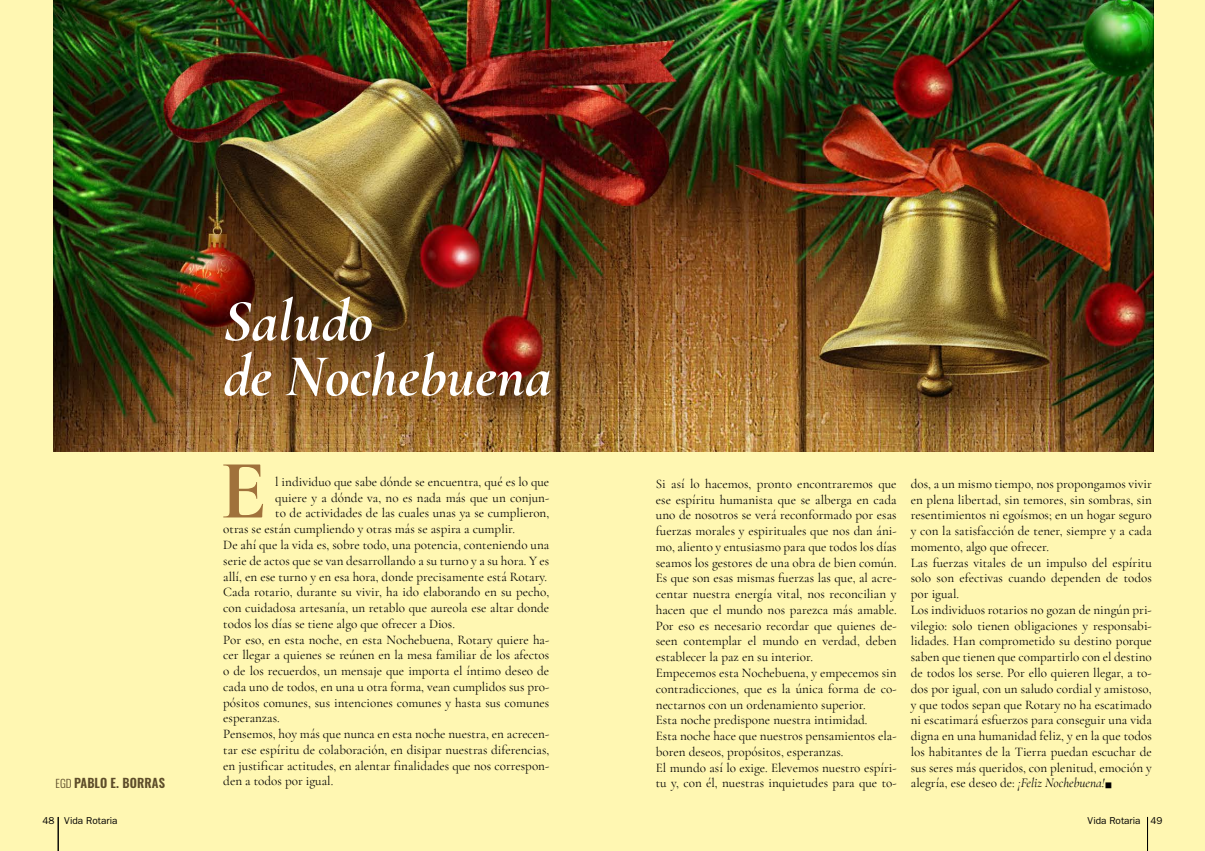
<style>
.page{position:relative;width:1205px;height:851px;background:#fff}
.page>*{position:absolute;margin:0;border:0;box-sizing:border-box;transform-origin:0 0}
.t1{font:700 84.75px "Cormorant Garamond";color:#a0713b}
.t2{font:italic 700 60px/55px "Cormorant Garamond";color:#fff}
.t3{font:13.12px/15.8px "Cormorant Garamond";color:#000}
.t4{font:12.5px "Oswald";letter-spacing:.005em;color:#5d4c2a}
.t5{font:10px "ITC Franklin Gothic Std";color:#000}
.s1{font-weight:300;font-size:11.25px}
.s2{font-style:italic}
</style>
<div class="page">
<div style="left:0;top:0;width:1205px;height:850px;background:#fff7b2"></div>
<img style="left:54px;top:0;width:1099px;height:451px">
<hr style="left:1147px;top:816px;width:1px;height:34px;background:#000">
<hr style="left:58px;top:816px;width:1px;height:34px;background:#000">
<h2 class="t2" style="left:223px;top:293px;width:330px">Saludo<br>de Nochebuena</h2>
<h1 class="t1" style="left:220px;top:438px;width:48px">E</h1>
<p class="t3" style="left:275px;top:474px;width:275px">l individuo que sabe dónde se encuentra, qué es lo que</p>
<p class="t3" style="left:656px;top:475px;width:242px">Si así lo hacemos, pronto encontraremos que ese espíritu humanista que se alberga en cada uno de nosotros se verá reconformado por esas fuerzas morales y espirituales que nos dan áni&shy;mo, aliento y entusiasmo para que todos los días seamos los gestores de una obra de bien común.<br>Es que son esas mismas fuerzas las que, al acre&shy;centar nuestra energía vital, nos reconcilian y hacen que el mundo nos parezca más amable.<br>Por eso es necesario recordar que quienes de&shy;seen contemplar el mundo en verdad, deben establecer la paz en su interior.<br>Empecemos esta Nochebuena, y empecemos sin contradicciones, que es la única forma de co&shy;nectarnos con un ordenamiento superior.<br>Esta noche predispone nuestra intimidad.<br>Esta noche hace que nuestros pensamientos ela&shy;boren deseos, propósitos, esperanzas.<br>El mundo así lo exige. Elevemos nuestro espíri-</p>
<p class="t3" style="left:275px;top:489px;width:275px">quiere y a dónde va, no es nada más que un conjun-</p>
<p class="t3" style="left:275px;top:505px;width:275px">to de actividades de las cuales unas ya se cumplieron,</p>
<p class="t3" style="left:223px;top:521px;width:293px">otras se están cumpliendo y otras más se aspira a cumplir.</p>
<p class="t3" style="left:223px;top:537px;width:327px">De ahí que la vida es, sobre todo, una potencia, conteniendo una</p>
<p class="t3" style="left:223px;top:552px;width:327px">serie de actos que se van desarrollando a su turno y a su hora. Y es</p>
<p class="t3" style="left:223px;top:568px;width:325px">allí, en ese turno y en esa hora, donde precisamente está Rotary.</p>
<p class="t3" style="left:223px;top:584px;width:327px">Cada rotario, durante su vivir, ha ido elaborando en su pecho,</p>
<p class="t3" style="left:223px;top:600px;width:327px">con cuidadosa artesanía, un retablo que aureola ese altar donde</p>
<p class="t3" style="left:223px;top:615px;width:233px">todos los días se tiene algo que ofrecer a Dios.</p>
<p class="t3" style="left:223px;top:631px;width:327px">Por eso, en esta noche, en esta Nochebuena, Rotary quiere ha-</p>
<p class="t3" style="left:223px;top:647px;width:327px">cer llegar a quienes se reúnen en la mesa familiar de los afectos</p>
<p class="t3" style="left:223px;top:663px;width:327px">o de los recuerdos, un mensaje que importa el íntimo deseo de</p>
<p class="t3" style="left:223px;top:678px;width:327px">cada uno de todos, en una u otra forma, vean cumplidos sus pro-</p>
<p class="t3" style="left:223px;top:694px;width:327px">pósitos comunes, sus intenciones comunes y hasta sus comunes</p>
<p class="t3" style="left:223px;top:710px;width:58px">esperanzas.</p>
<p class="t3" style="left:223px;top:726px;width:327px">Pensemos, hoy más que nunca en esta noche nuestra, en acrecen-</p>
<p class="t3" style="left:223px;top:741px;width:328px">tar ese espíritu de colaboración, en disipar nuestras diferencias,</p>
<p class="t3" style="left:223px;top:757px;width:327px">en justificar actitudes, en alentar finalidades que nos correspon-</p>
<p class="t3" style="left:223px;top:773px;width:111px">den a todos por igual.</p>
<p class="t4" style="left:56px;top:771px;width:111px"><span class="s1">EGD</span> PABLO E. BORRAS</p>
<p class="t3" style="left:656px;top:775px;width:242px">tu y, con él, nuestras inquietudes para que to-</p>
<p class="t3" style="left:911px;top:475px;width:242px">dos, a un mismo tiempo, nos propongamos vivir en plena libertad, sin temores, sin sombras, sin resentimientos ni egoísmos; en un hogar seguro y con la satisfacción de tener, siempre y a cada momento, algo que ofrecer.<br>Las fuerzas vitales de un impulso del espíritu solo son efectivas cuando dependen de todos por igual.<br>Los individuos rotarios no gozan de ningún pri&shy;vilegio: solo tienen obligaciones y responsabi&shy;lidades. Han comprometido su destino porque saben que tienen que compartirlo con el destino de todos los serse. Por ello quieren llegar, a to&shy;dos por igual, con un saludo cordial y amistoso, y que todos sepan que Rotary no ha escatimado ni escatimará esfuerzos para conseguir una vida digna en una humanidad feliz, y en la que todos los habitantes de la Tierra puedan escuchar de sus seres más queridos, con plenitud, emoción y alegría, ese deseo de: <span class="s2">¡Feliz Nochebuena!</span>■</p>
<p class="t5" style="left:43px;top:814px;width:76px">48 Vida Rotaria</p>
<p class="t5" style="left:1087px;top:814px;width:76px">Vida Rotaria 49</p>
</div>
